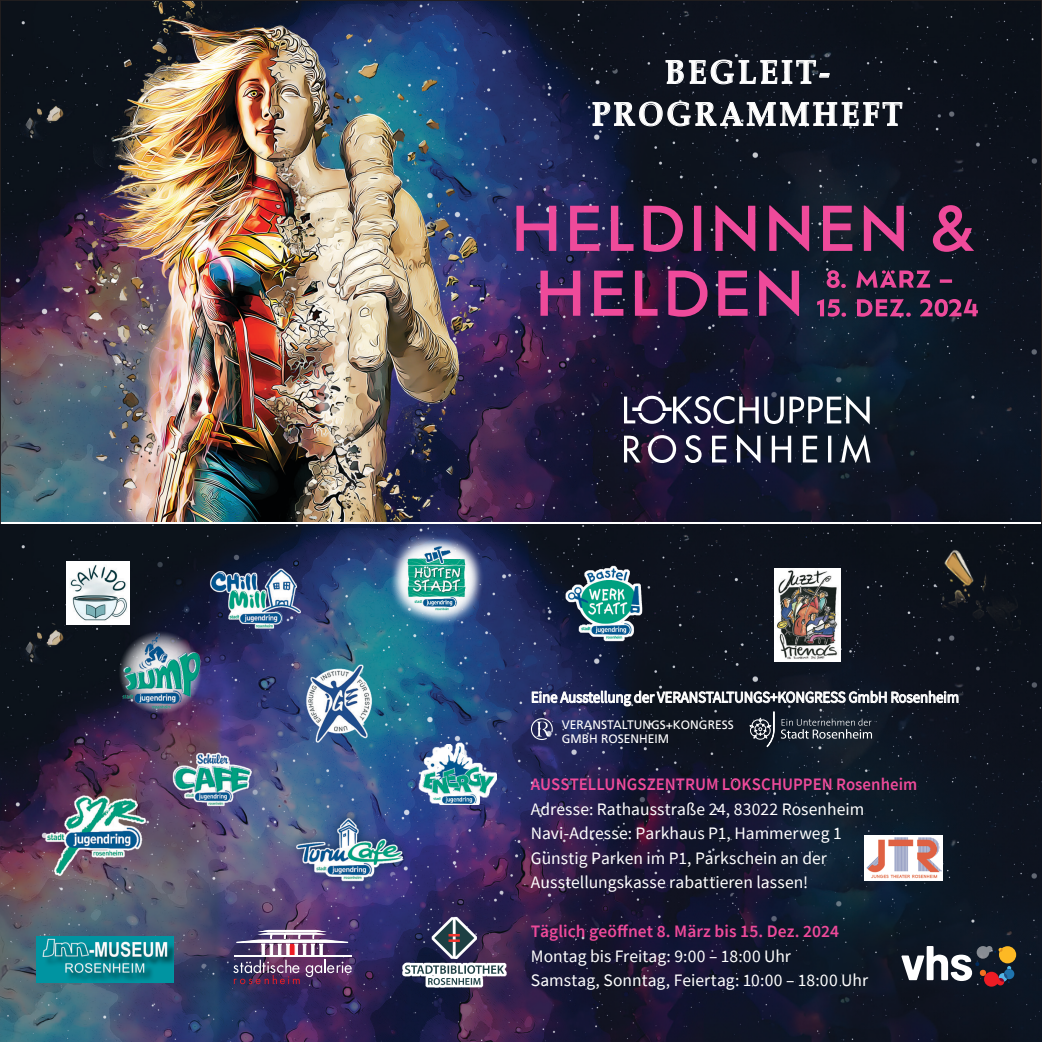
<style>
.page{position:relative;width:1042px;height:1042px;background:#fff}
.page>*{position:absolute;margin:0;border:0;box-sizing:border-box;transform-origin:0 0}
.t1{font:700 33.25px/42px "Book Antiqua";letter-spacing:.11em;color:#fff;text-align:center;scale:.9 1}
.t2{font:17.5px/24.5px "Source Sans Pro";letter-spacing:.005em;color:#fff}
.t3{font:15.75px "Source Sans Pro";letter-spacing:-.01em;color:#fff;scale:.95 1}
.t4{font:12.25px/14px "Frutiger LT";color:#fff}
.s1{font-weight:600;color:#ee4a9a}
</style>
<div class="page">
<img style="left:2px;top:2px;width:1038px;height:519px">
<svg style="left:665px;top:59px;width:165px;height:26px;background:#3f434c"></svg>
<svg style="left:624px;top:434px;width:246px;height:29px"></svg>
<svg style="left:624px;top:395px;width:245px;height:29px"></svg>
<svg style="left:516px;top:98px;width:462px;height:219px;background:#362442"></svg>
<img style="left:0;top:524px;width:1042px;height:518px">
<svg style="left:531px;top:690px;width:427px;height:57px;background:#313749"></svg>
<img style="left:928px;top:524px;width:104px;height:123px">
<img style="left:300px;top:664px;width:73px;height:78px">
<svg style="left:287px;top:808px;width:125px;height:82px;background:#4c538d"></svg>
<img style="left:292px;top:814px;width:115px;height:70px">
<img style="left:195px;top:562px;width:119px;height:76px">
<img style="left:413px;top:739px;width:83px;height:66px">
<img style="left:107px;top:625px;width:106px;height:92px">
<img style="left:160px;top:745px;width:102px;height:68px">
<img style="left:559px;top:558px;width:92px;height:92px">
<img style="left:33px;top:772px;width:127px;height:127px">
<img style="left:389px;top:533px;width:95px;height:92px">
<img style="left:402px;top:907px;width:106px;height:88px">
<img style="left:37px;top:936px;width:136px;height:46px">
<img style="left:225px;top:930px;width:127px;height:54px">
<svg style="left:901px;top:946px;width:115px;height:40px"></svg>
<img style="left:66px;top:561px;width:63px;height:63px">
<div style="left:864px;top:835px;width:79px;height:45px;background:#fff"></div>
<img style="left:867px;top:837px;width:74px;height:42px">
<img style="left:775px;top:568px;width:66px;height:93px">
<p class="t1" style="left:592px;top:51px;width:347px">BEGLEIT-<br>PROGRAMMHEFT</p>
<p class="t3" style="left:531px;top:687px;width:452px">Eine Ausstellung der VERANSTALTUNGS+KONGRESS GmbH Rosenheim</p>
<p class="t4" style="left:562px;top:717px;width:173px">VERANSTALTUNGS+KONGRESS<br>GMBH ROSENHEIM</p>
<p class="t2" style="left:531px;top:772px;width:388px"><span class="s1">AUSSTELLUNGSZENTRUM LOKSCHUPPEN Rosenheim </span>Adresse: Rathausstraße 24, 83022 Rosenheim Navi-Adresse: Parkhaus P1, Hammerweg 1<br>Günstig Parken im P1, Parkschein an der Ausstellungskasse rabattieren lassen!</p>
<p class="t2" style="left:531px;top:919px;width:339px"><span class="s1">Täglich geöffnet 8. März bis 15. Dez. 2024<br></span>Montag bis Freitag: 9:00 – 18:00 Uhr<br>Samstag, Sonntag, Feiertag: 10:00 – 18:00 Uhr</p>
</div>
